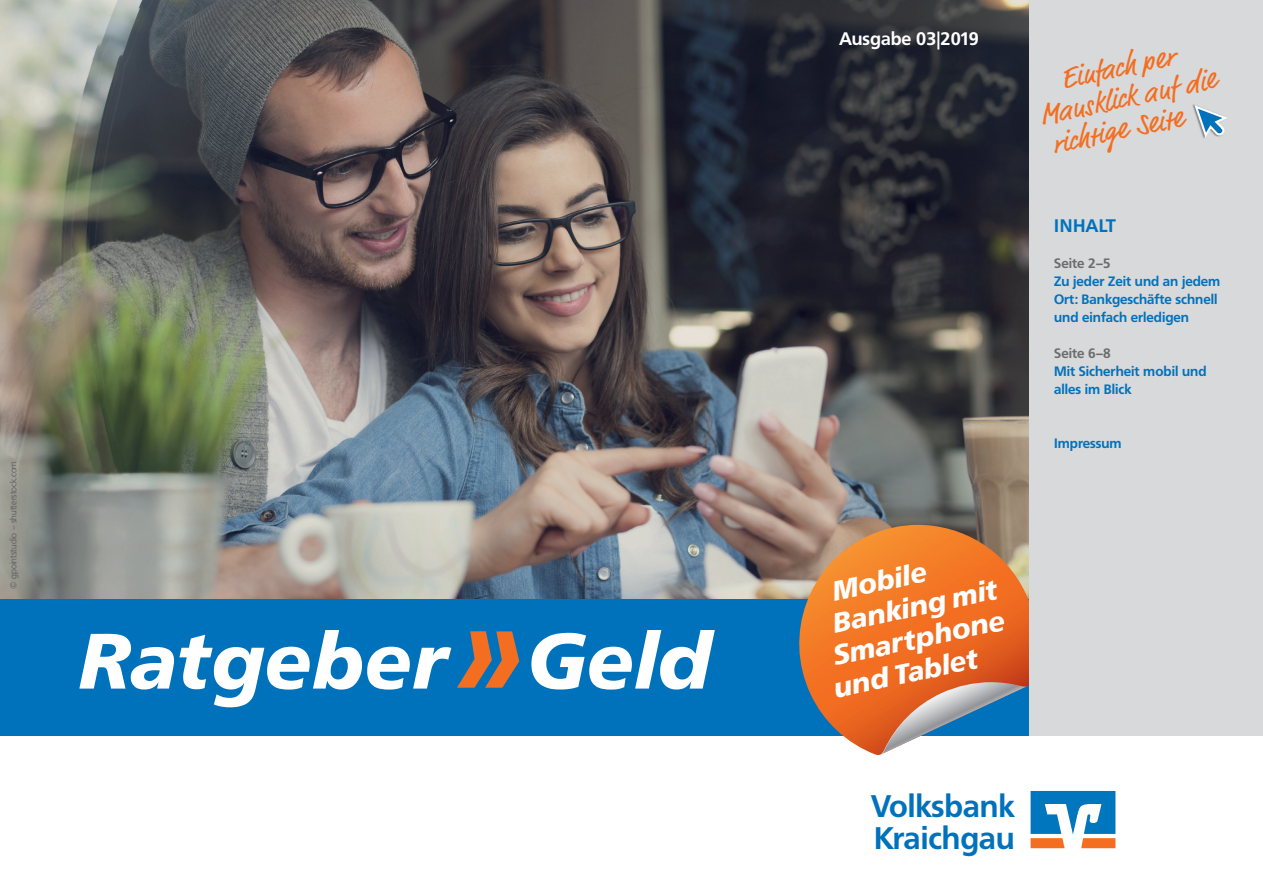
<style>
.page{position:relative;width:1263px;height:893px;background:#fff}
.page>*{position:absolute;margin:0;border:0;box-sizing:border-box;transform-origin:0 0}
.t1{font:italic 700 77.4px "Frutiger VR";color:#fff}
.t2{font:700 30.9px/31.5px "Frutiger BQ";color:#0072bc}
.t3{font:28.95px/30.8px "Script One";color:#f36e21}
.t4{font:italic 700 27.15px "Frutiger VR";color:#fff}
.t5{font:700 18px "Frutiger BQ";color:#fff}
.t6{font:700 18px "Frutiger BQ";color:#0072bc}
.t7{font:700 13.5px/18px "Frutiger BQ";color:#0072bc}
.t8{font:700 13.5px "Frutiger BQ";color:#6c6d70}
.t9{font:300 9px "Frutiger BQ";color:#57585a}
.s1{font-size:136.95px;color:#f36e21}
</style>
<div class="page">
<img style="left:0;top:0;width:1029px;height:600px">
<div style="left:0;top:600px;width:1263px;height:136px;background:#0072bc"></div>
<img style="left:783px;top:525px;width:246px;height:230px">
<img style="left:880px;top:682px;width:147px;height:73px">
<svg style="left:880px;top:689px;width:71px;height:66px"></svg>
<div style="left:1029px;top:0;width:234px;height:736px;background:#d8d9db"></div>
<svg style="left:1193px;top:104px;width:34px;height:34px"></svg>
<svg style="left:1030px;top:791px;width:85px;height:57px"></svg>
<p class="t9" style="left:8px;top:589px;width:129px;rotate:-90deg">© gpointstudio – shutterstock.com</p>
<h1 class="t1" style="left:79px;top:615px;width:634px">Ratgeber <span class="s1">»</span>Geld</h1>
<h3 class="t5" style="left:839px;top:28px;width:141px">Ausgabe 03|2019</h3>
<h3 class="t3" style="left:1031px;top:70px;width:183px;text-indent:29px;rotate:-12deg">Einfach per<br>Mausklick auf die richtige Seite</h3>
<h3 class="t6" style="left:1054px;top:215px;width:63px">INHALT</h3>
<p class="t8" style="left:1054px;top:256px;width:58px">Seite 2–5</p>
<p class="t7" style="left:1054px;top:273px;width:168px">Zu jeder Zeit und an jedem<br>Ort: Bankgeschäfte schnell und einfach erledigen</p>
<p class="t8" style="left:1054px;top:346px;width:58px">Seite 6–8</p>
<p class="t7" style="left:1054px;top:363px;width:154px">Mit Sicherheit mobil und alles im Blick</p>
<p class="t7" style="left:1054px;top:435px;width:69px">Impressum</p>
<h3 class="t4" style="left:829px;top:576px;width:98px;rotate:-12deg">Mobile</h3>
<h3 class="t4" style="left:830px;top:608px;width:169px;rotate:-12deg">Banking mit</h3>
<h3 class="t4" style="left:830px;top:640px;width:177px;rotate:-12deg">Smartphone</h3>
<h3 class="t4" style="left:831px;top:673px;width:148px;rotate:-12deg">und Tablet</h3>
<h2 class="t2" style="left:871px;top:791px;width:145px">Volksbank<br>Kraichgau</h2>
</div>
